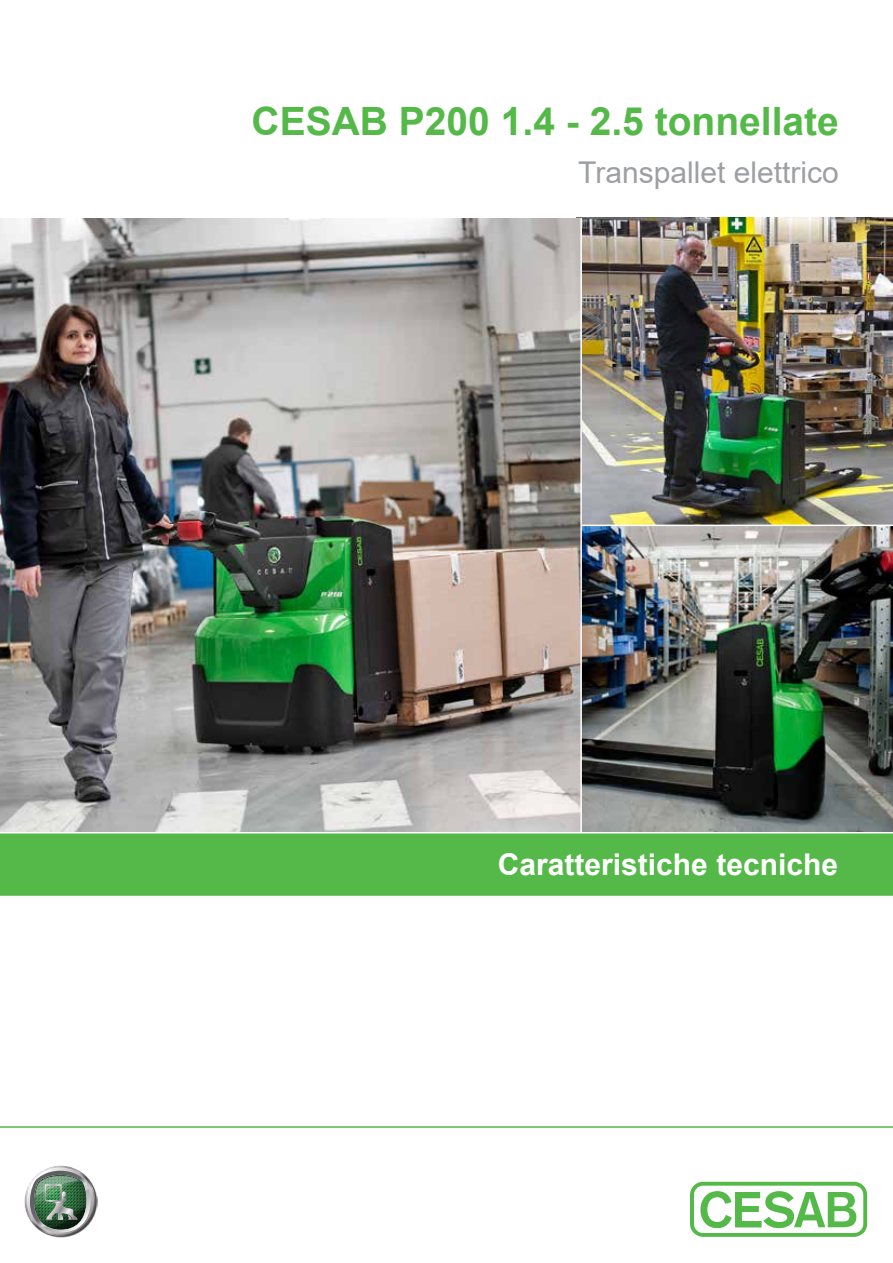
<style>
.page{position:relative;width:893px;height:1263px;background:#fff}
.page>*{position:absolute;margin:0;border:0;box-sizing:border-box;transform-origin:0 0}
.t1{font:700 39px "Arial";color:#54b948}
.t2{font:700 30px "Arial";color:#fff}
.t3{font:30px "Arial";color:#9d9fa2}
</style>
<div class="page">
<img style="left:582px;top:218px;width:311px;height:307px">
<hr style="left:0;top:1126px;width:893px;height:2px;background:#54b948">
<img style="left:0;top:218px;width:580px;height:614px">
<img style="left:582px;top:526px;width:311px;height:306px">
<div style="left:0;top:833px;width:893px;height:63px;background:#54b948"></div>
<svg style="left:690px;top:1182px;width:177px;height:55px"></svg>
<img style="left:51px;top:1165px;width:46px;height:73px">
<img style="left:25px;top:1166px;width:70px;height:70px">
<p class="t1" style="left:252px;top:94px;width:589px">CESAB P200 1.4 - 2.5 tonnellate</p>
<p class="t3" style="left:578px;top:151px;width:262px">Transpallet elettrico</p>
<p class="t2" style="left:498px;top:843px;width:342px">Caratteristiche tecniche</p>
</div>
